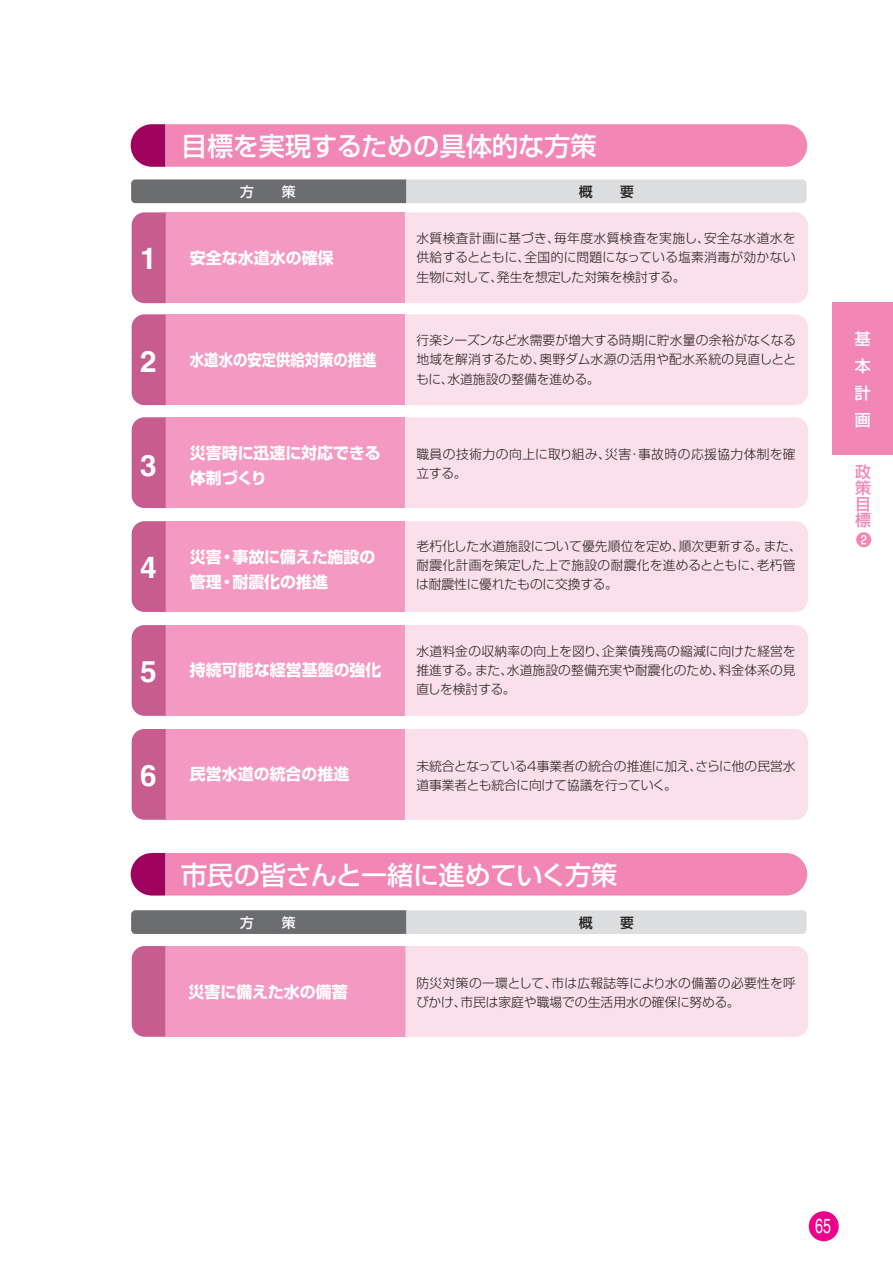
<style>
.page{position:relative;width:893px;height:1263px;background:#fff}
.page>*{position:absolute;margin:0;border:0;box-sizing:border-box;transform-origin:0 0}
.t1{font:700 29.7px "Helvetica";color:#fff}
.t2{font:500 26.1px "Shin Go";color:#fff}
.t3{font:20.4px "Helvetica";color:#fff;scale:.7 1}
.t4{font:700 15.9px/25.5px "Shin Go";color:#fff}
.t5{font:700 15.9px "Shin Go";color:#fff;scale:.9 1}
.t6{font:500 15.9px/27.2px "Shin Go";color:#fff;text-align:justify}
.t7{font:500 15.9px/15.9px "Shin Go";color:#f287b6;text-align:justify}
.t8{font:500 13.8px "Shin Go";color:#fff}
.t9{font:500 13.8px "Shin Go";color:#231f20}
.t10{font:300 12.75px/19.2px "Shin Go";letter-spacing:.005em;color:#231f20;text-align:justify}
.t11{font:300 12.75px/19.2px "Shin Go";letter-spacing:.03em;color:#231f20}
</style>
<div class="page">
<div style="left:166px;top:212px;width:239px;height:91px;background:#f499c2"></div>
<div style="left:166px;top:314px;width:239px;height:91px;background:#f499c2"></div>
<div style="left:166px;top:625px;width:239px;height:91px;background:#f499c2"></div>
<div style="left:166px;top:729px;width:239px;height:91px;background:#f499c2"></div>
<div style="left:166px;top:417px;width:239px;height:91px;background:#f499c2"></div>
<div style="left:166px;top:521px;width:239px;height:91px;background:#f499c2"></div>
<div style="left:132px;top:212px;width:34px;height:91px;background:#c75c8f"></div>
<div style="left:132px;top:314px;width:34px;height:91px;background:#c75c8f"></div>
<svg style="left:132px;top:625px;width:34px;height:91px;background:#c86092"></svg>
<div style="left:132px;top:729px;width:34px;height:91px;background:#c75c8f"></div>
<div style="left:132px;top:417px;width:34px;height:91px;background:#c75c8f"></div>
<div style="left:132px;top:521px;width:34px;height:91px;background:#c75c8f"></div>
<div style="left:166px;top:946px;width:239px;height:91px;background:#f499c2"></div>
<div style="left:132px;top:946px;width:34px;height:91px;background:#c75c8f"></div>
<svg style="left:131px;top:124px;width:676px;height:43px;background:#ee84b3"></svg>
<div style="left:131px;top:853px;width:676px;height:42px;background:#f287b6"></div>
<div style="left:405px;top:212px;width:403px;height:91px;background:#fbdfeb"></div>
<div style="left:405px;top:314px;width:403px;height:91px;background:#fbdfeb"></div>
<div style="left:405px;top:625px;width:403px;height:91px;background:#fbdfeb"></div>
<div style="left:405px;top:729px;width:403px;height:91px;background:#fbdfeb"></div>
<div style="left:405px;top:417px;width:403px;height:91px;background:#fbdfeb"></div>
<div style="left:405px;top:521px;width:403px;height:91px;background:#fbdfeb"></div>
<div style="left:405px;top:946px;width:403px;height:91px;background:#fbdfeb"></div>
<div style="left:833px;top:302px;width:60px;height:153px;background:#f287b6"></div>
<svg style="left:856px;top:532px;width:15px;height:15px"></svg>
<svg style="left:131px;top:179px;width:676px;height:24px;background:#b0b1b3"></svg>
<svg style="left:131px;top:910px;width:676px;height:24px;background:#afb0b2"></svg>
<div style="left:809px;top:1211px;width:30px;height:30px;background:#ed028c;border-radius:50%"></div>
<h1 class="t1" style="left:140px;top:240px;width:18px">1</h1>
<h1 class="t1" style="left:140px;top:344px;width:18px">2</h1>
<h1 class="t1" style="left:140px;top:447px;width:18px">3</h1>
<h1 class="t1" style="left:140px;top:549px;width:18px">4</h1>
<h1 class="t1" style="left:140px;top:654px;width:18px">5</h1>
<h1 class="t1" style="left:140px;top:757px;width:18px">6</h1>
<h2 class="t2" style="left:181px;top:129px;width:417px">目標を実現するための具体的な方策</h2>
<p class="t8" style="left:240px;top:183px;width:57px">方　　策</p>
<p class="t9" style="left:579px;top:183px;width:57px">概　　要</p>
<p class="t4" style="left:190px;top:244px;width:145px">安全な水道水の確保</p>
<p class="t5" style="left:190px;top:349px;width:209px">水道水の安定供給対策の推進</p>
<p class="t4" style="left:190px;top:439px;width:192px">災害時に迅速に対応できる体制づくり</p>
<p class="t4" style="left:190px;top:543px;width:187px">災害・事故に備えた施設の管理・耐震化の推進</p>
<p class="t4" style="left:190px;top:657px;width:193px">持続可能な経営基盤の強化</p>
<p class="t4" style="left:190px;top:761px;width:161px">民営水道の統合の推進</p>
<p class="t10" style="left:416px;top:228px;width:381px">水質検査計画に基づき、毎年度水質検査を実施し、安全な水道水を供給するとともに、全国的に問題になっている塩素消毒が効かない生物に対して、発生を想定した対策を検討する。</p>
<p class="t10" style="left:416px;top:330px;width:381px">行楽シーズンなど水需要が増大する時期に貯水量の余裕がなくなる地域を解消するため、奥野ダム水源の活用や配水系統の見直しとともに、水道施設の整備を進める。</p>
<p class="t11" style="left:416px;top:444px;width:381px">職員の技術力の向上に取り組み、災害・事故時の応援協力体制を確立する。</p>
<p class="t10" style="left:416px;top:536px;width:387px;text-align:left">老朽化した水道施設について優先順位を定め、順次更新する。また、耐震化計画を策定した上で施設の耐震化を進めるとともに、老朽管は耐震性に優れたものに交換する。</p>
<p class="t10" style="left:416px;top:641px;width:381px">水道料金の収納率の向上を図り、企業債残高の縮減に向けた経営を推進する。また、水道施設の整備充実や耐震化のため、料金体系の見直しを検討する。</p>
<p class="t10" style="left:416px;top:756px;width:381px">未統合となっている4事業者の統合の推進に加え、さらに他の民営水道事業者とも統合に向けて協議を行っていく。</p>
<h2 class="t2" style="left:181px;top:858px;width:438px">市民の皆さんと一緒に進めていく方策</h2>
<p class="t8" style="left:240px;top:914px;width:57px">方　　策</p>
<p class="t9" style="left:579px;top:914px;width:57px">概　　要</p>
<p class="t4" style="left:189px;top:978px;width:160px">災害に備えた水の備蓄</p>
<p class="t10" style="left:416px;top:973px;width:381px">防災対策の一環として、市は広報誌等により水の備蓄の必要性を呼びかけ、市民は家庭や職場での生活用水の確保に努める。</p>
<p class="t6" style="left:855px;top:324px;width:17px">基本計画</p>
<p class="t7" style="left:855px;top:464px;width:17px">政策目標</p>
<h3 class="t3" style="left:815px;top:1214px;width:24px">65</h3>
</div>
